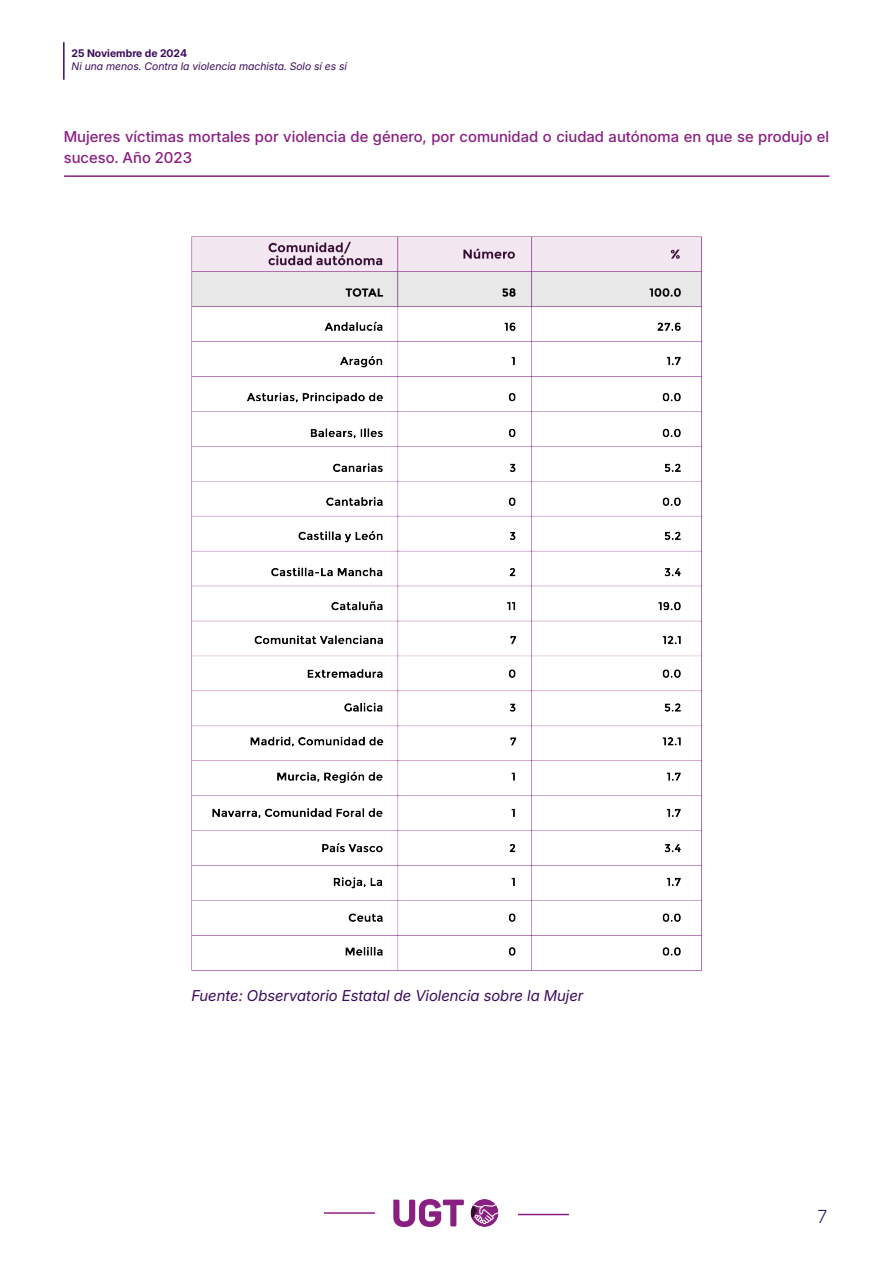
<style>
.page{position:relative;width:893px;height:1263px;background:#fff}
.page>*{position:absolute;margin:0;border:0;box-sizing:border-box;transform-origin:0 0}
.t1{font:300 18px "Inter 18 pt";color:#35215d}
.Párrafo_título1{font:500 15px/21px "Inter 18 pt";color:#8a1f82}
.párrafo_1{font:italic 15px "Inter 18 pt";color:#3b0a5c}
.t2{font:italic 10.5px "Inter 18 pt";color:#3b0a5c}
.t3{font:700 10.5px "Inter 18 pt";color:#3b0a5c}
</style>
<div class="page">
<svg style="left:393px;top:1199px;width:106px;height:29px"></svg>
<hr style="left:324px;top:1212px;width:51px;height:2px;background:#8a1f82">
<hr style="left:518px;top:1214px;width:51px;height:1px;background:#8a1f82">
<hr style="left:63px;top:42px;width:2px;height:38px;background:#3b0a5c">
<hr style="left:64px;top:175px;width:765px;height:2px;background:#8a1f82">
<img style="left:191px;top:236px;width:511px;height:734px">
<p class="t3" style="left:72px;top:46px;width:117px">25 Noviembre de 2024</p>
<p class="t2" style="left:72px;top:58px;width:277px">Ni una menos. Contra la violencia machista. Solo sí es sí</p>
<p class="Párrafo_título1" style="left:64px;top:126px;width:767px">Mujeres víctimas mortales por violencia de género, por comunidad o ciudad autónoma en que se produjo el suceso. Año 2023</p>
<p class="párrafo_1" style="left:191px;top:984px;width:394px">Fuente: Observatorio Estatal de Violencia sobre la Mujer</p>
<p class="t1" style="left:817px;top:1203px;width:11px">7</p>
</div>
